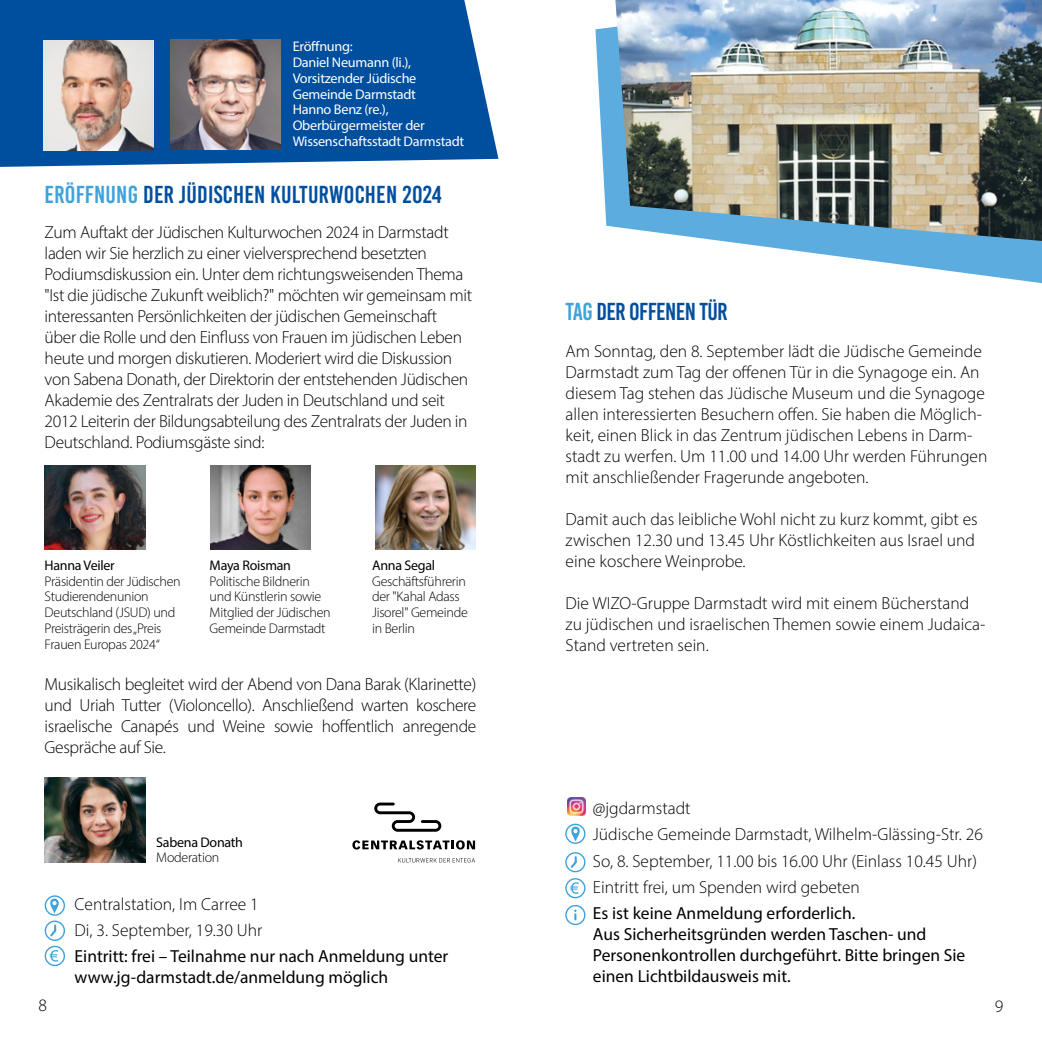
<style>
.page{position:relative;width:1042px;height:1042px;background:#fff}
.page>*{position:absolute;margin:0;border:0;box-sizing:border-box;transform-origin:0 0}
.t1{font:24.5px "Bebas Kai";letter-spacing:.01em;color:#004f9f}
.t2{font:24.5px "Bebas Kai";letter-spacing:-.02em;color:#004f9f}
.t3{font:300 17.5px/21px "Myriad Pro";letter-spacing:-.005em;color:#000}
.t4{font:17.5px/21px "Myriad Pro";color:#000}
.t5{font:300 14px/15.8px "Myriad Pro";letter-spacing:-.02em;color:#000}
.t6{font:14px "Myriad Pro";letter-spacing:-.02em;color:#fff}
.t7{font:14px "Myriad Pro";letter-spacing:-.02em;color:#000}
.s1{color:#3ea3dc}
.s2{font-weight:400}
</style>
<div class="page">
<img style="left:567px;top:797px;width:19px;height:18px">
<svg style="left:0;top:0;width:498px;height:167px;fill:#004f9f"></svg>
<svg style="left:595px;top:26px;width:447px;height:257px"></svg>
<img style="left:44px;top:41px;width:110px;height:109px">
<img style="left:615px;top:0;width:427px;height:241px">
<svg style="left:569px;top:857px;width:8px;height:13px"></svg>
<div style="left:565px;top:852px;width:20px;height:20px;border:1px solid #3ea3dc;border-radius:50%"></div>
<svg style="left:570px;top:882px;width:9px;height:12px"></svg>
<div style="left:565px;top:878px;width:20px;height:20px;border:1px solid #3ea3dc;border-radius:50%"></div>
<div style="left:565px;top:823px;width:20px;height:21px;border:1px solid #3ea3dc;border-radius:50%"></div>
<img style="left:567px;top:826px;width:16px;height:16px">
<svg style="left:48px;top:925px;width:9px;height:13px"></svg>
<div style="left:45px;top:920px;width:20px;height:21px;border:1px solid #3ea3dc;border-radius:50%"></div>
<svg style="left:50px;top:950px;width:8px;height:11px"></svg>
<div style="left:45px;top:946px;width:20px;height:20px;border:1px solid #3ea3dc;border-radius:50%"></div>
<div style="left:45px;top:895px;width:20px;height:21px;border:1px solid #3ea3dc;border-radius:50%"></div>
<img style="left:46px;top:897px;width:17px;height:17px">
<div style="left:565px;top:905px;width:20px;height:20px;border:1px solid #3ea3dc;border-radius:50%"></div>
<svg style="left:574px;top:909px;width:2px;height:10px"></svg>
<svg style="left:374px;top:802px;width:67px;height:30px"></svg>
<svg style="left:352px;top:840px;width:123px;height:9px"></svg>
<svg style="left:398px;top:858px;width:77px;height:4px"></svg>
<img style="left:171px;top:40px;width:110px;height:109px">
<img style="left:45px;top:465px;width:100px;height:84px">
<img style="left:375px;top:465px;width:101px;height:84px">
<img style="left:210px;top:465px;width:100px;height:84px">
<img style="left:45px;top:778px;width:100px;height:84px">
<p class="t6" style="left:293px;top:38px;width:62px">Eröffnung:</p>
<p class="t6" style="left:293px;top:54px;width:120px">Daniel Neumann (li.),</p>
<p class="t6" style="left:293px;top:70px;width:125px">Vorsitzender Jüdische</p>
<p class="t6" style="left:293px;top:85px;width:125px">Gemeinde Darmstadt</p>
<p class="t6" style="left:293px;top:101px;width:97px">Hanno Benz (re.),</p>
<p class="t6" style="left:293px;top:117px;width:133px">Oberbürgermeister der</p>
<p class="t6" style="left:293px;top:133px;width:173px">Wissenschaftsstadt Darmstadt</p>
<p class="t1" style="left:45px;top:182px;width:399px"><span class="s1">ERÖFFNUNG</span> DER JÜDISCHEN KULTURWOCHEN 2024</p>
<p class="t3" style="left:45px;top:222px;width:429px">Zum Auftakt der Jüdischen Kulturwochen 2024 in Darmstadt laden wir Sie herzlich zu einer vielversprechend besetzten Podiumsdiskussion ein. Unter dem richtungsweisenden Thema "Ist die jüdische Zukunft weiblich?" möchten wir gemeinsam mit interessanten Persönlichkeiten der jüdischen Gemeinschaft über die Rolle und den Einfluss von Frauen im jüdischen Leben heute und morgen diskutieren. Moderiert wird die Diskussion von Sabena Donath, der Direktorin der entstehenden Jüdischen Akademie des Zentralrats der Juden in Deutschland und seit 2012 Leiterin der Bildungsabteilung des Zentralrats der Juden in Deutschland. Podiumsgäste sind:</p>
<p class="t7" style="left:45px;top:556px;width:72px">Hanna Veiler</p>
<p class="t5" style="left:45px;top:573px;width:138px">Präsidentin der Jüdischen<br>Studierendenunion<br>Deutschland (JSUD) und<br>Preisträgerin des „Preis<br>Frauen Europas 2024“</p>
<p class="t7" style="left:210px;top:556px;width:83px">Maya Roisman</p>
<p class="t5" style="left:210px;top:573px;width:123px">Politische Bildnerin und Künstlerin sowie<br>Mitglied der Jüdischen<br>Gemeinde Darmstadt</p>
<p class="t5" style="left:372px;top:557px;width:97px"><span class="s2">Anna Segal<br></span>Geschäftsführerin der "Kahal Adass<br>Jisorel" Gemeinde in Berlin</p>
<p class="t3" style="left:45px;top:673px;width:433px;text-align:justify">Musikalisch begleitet wird der Abend von Dana Barak (Klarinette) und Uriah Tutter (Violoncello). Anschließend warten koschere israelische Canapés und Weine sowie hoffentlich anregende Gespräche auf Sie.</p>
<p class="t7" style="left:156px;top:833px;width:88px">Sabena Donath</p>
<p class="t5" style="left:156px;top:849px;width:65px">Moderation</p>
<p class="t3" style="left:75px;top:893px;width:186px">Centralstation, Im Carree 1</p>
<p class="t3" style="left:75px;top:919px;width:189px">Di, 3. September, 19.30 Uhr</p>
<p class="t4" style="left:75px;top:945px;width:375px">Eintritt: frei – Teilnahme nur nach Anmeldung unter</p>
<p class="t4" style="left:75px;top:966px;width:315px">www.jg-darmstadt.de/anmeldung möglich</p>
<p class="t2" style="left:566px;top:298px;width:164px"><span class="s1">TAG</span> DER OFFENEN TÜR</p>
<p class="t3" style="left:566px;top:341px;width:423px">Am Sonntag, den 8. September lädt die Jüdische Gemeinde Darmstadt zum Tag der offenen Tür in die Synagoge ein. An diesem Tag stehen das Jüdische Museum und die Synagoge allen interessierten Besuchern offen. Sie haben die Möglich&shy;keit, einen Blick in das Zentrum jüdischen Lebens in Darm&shy;stadt zu werfen. Um 11.00 und 14.00 Uhr werden Führungen mit anschließender Fragerunde angeboten.</p>
<p class="t3" style="left:566px;top:509px;width:413px">Damit auch das leibliche Wohl nicht zu kurz kommt, gibt es zwischen 12.30 und 13.45 Uhr Köstlichkeiten aus Israel und eine koschere Weinprobe.</p>
<p class="t3" style="left:566px;top:593px;width:421px">Die WIZO-Gruppe Darmstadt wird mit einem Bücherstand zu jüdischen und israelischen Themen sowie einem Judaica-<br>Stand vertreten sein.</p>
<p class="t3" style="left:593px;top:798px;width:99px">@jgdarmstadt</p>
<p class="t3" style="left:593px;top:824px;width:391px">Jüdische Gemeinde Darmstadt, Wilhelm-Glässing-Str. 26</p>
<p class="t3" style="left:593px;top:850px;width:386px">So, 8. September, 11.00 bis 16.00 Uhr (Einlass 10.45 Uhr)</p>
<p class="t3" style="left:593px;top:876px;width:269px">Eintritt frei, um Spenden wird gebeten</p>
<p class="t4" style="left:593px;top:902px;width:374px">Es ist keine Anmeldung erforderlich.<br>Aus Sicherheitsgründen werden Taschen- und Personenkontrollen durchgeführt. Bitte bringen Sie einen Lichtbildausweis mit.</p>
<p class="t3" style="left:39px;top:995px;width:10px">8</p>
<p class="t3" style="left:995px;top:995px;width:10px">9</p>
</div>
